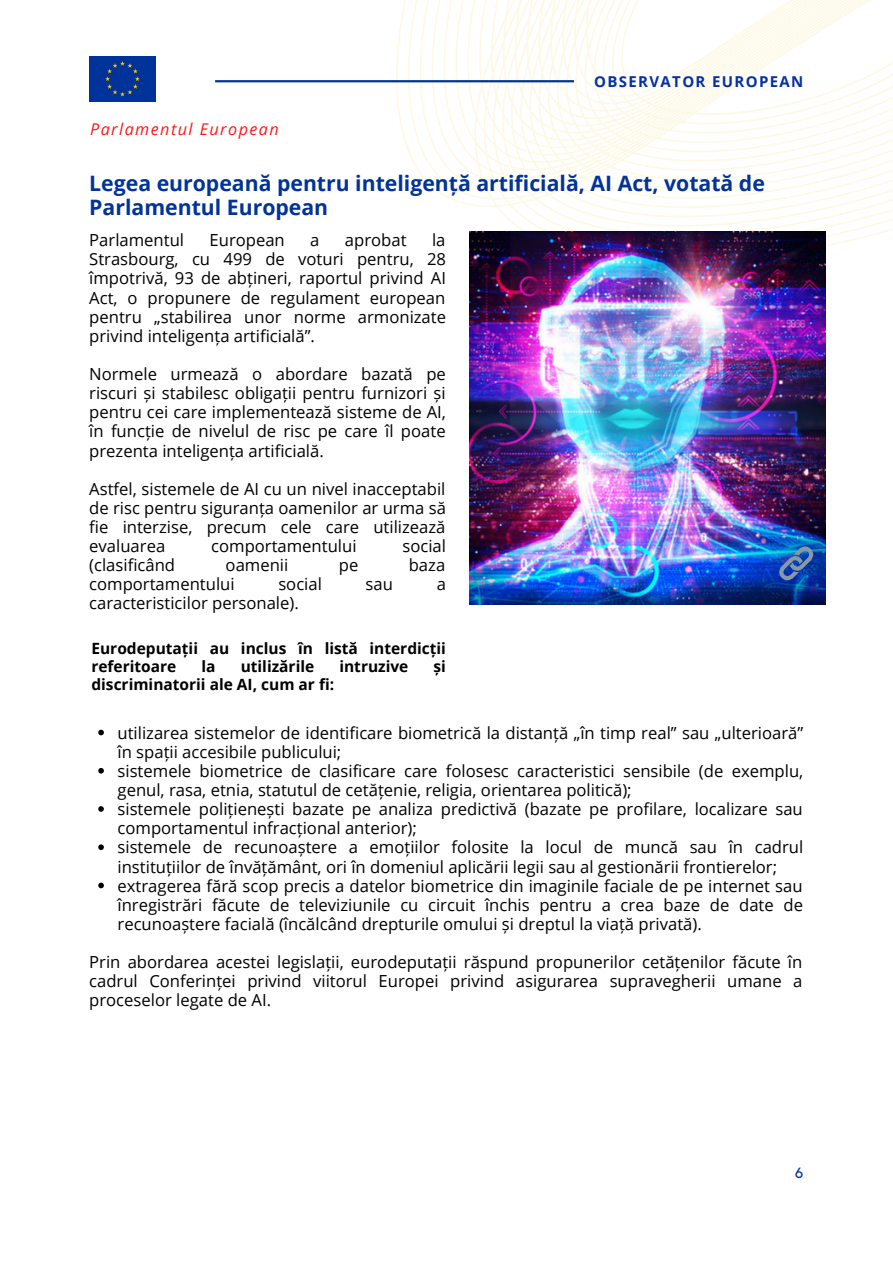
<style>
.page{position:relative;width:893px;height:1264px;background:#fff}
.page>*{position:absolute;margin:0;border:0;box-sizing:border-box;transform-origin:0 0}
.t1{font:700 21.3px/24.8px "Open Sans";color:#023399}
.t2{font:16.65px/19px "Open Sans";color:#000;text-align:justify}
.t3{font:italic 16.2px "Open Sans";letter-spacing:.09em;color:#ff1616}
.t4{font:700 15.45px/18px "Open Sans";color:#000}
.t5{font:700 15px "Open Sans";letter-spacing:.09em;color:#0330a5}
.t6{font:500 15px "HK Grotesk";color:#023399}
</style>
<div class="page">
<svg style="left:249px;top:0;width:643px;height:478px"></svg>
<hr style="left:215px;top:80px;width:359px;height:2px;background:#023399">
<div style="left:89px;top:57px;width:67px;height:45px;background:#039"></div>
<img style="left:470px;top:232px;width:355px;height:373px">
<svg style="left:776px;top:543px;width:40px;height:40px;background:#2662b2"></svg>
<svg style="left:98px;top:729px;width:6px;height:6px"></svg>
<svg style="left:98px;top:768px;width:6px;height:5px"></svg>
<svg style="left:98px;top:806px;width:6px;height:5px"></svg>
<svg style="left:98px;top:844px;width:6px;height:6px"></svg>
<svg style="left:98px;top:882px;width:6px;height:6px"></svg>
<p class="t5" style="left:594px;top:71px;width:211px">OBSERVATOR EUROPEAN</p>
<p class="t3" style="left:90px;top:118px;width:190px">Parlamentul European</p>
<p class="t1" style="left:89px;top:170px;width:677px">Legea europeană pentru inteligență artificială, AI Act, votată de<br>Parlamentul European</p>
<p class="t2" style="left:89px;top:230px;width:96px">Parlamentul</p>
<p class="t2" style="left:209px;top:230px;width:77px">European</p>
<p class="t2" style="left:310px;top:230px;width:11px">a</p>
<p class="t2" style="left:345px;top:230px;width:63px">aprobat</p>
<p class="t2" style="left:89px;top:230px;width:358px;text-indent:343px">la Strasbourg, cu 499 de voturi pentru, 28 împotrivă, 93 de abțineri, raportul privind AI Act, o propunere de regulament european pentru „stabilirea unor norme armonizate privind inteligența artificială”.</p>
<p class="t2" style="left:89px;top:364px;width:358px">Normele urmează o abordare bazată pe riscuri și stabilesc obligații pentru furnizori și pentru cei care implementează sisteme de AI, în funcție de nivelul de risc pe care îl poate prezenta inteligența artificială.</p>
<p class="t2" style="left:89px;top:479px;width:358px">Astfel, sistemele de AI cu un nivel inacceptabil de risc pentru siguranța oamenilor ar urma să fie interzise, precum cele care utilizează evaluarea</p>
<p class="t2" style="left:211px;top:536px;width:147px">comportamentului</p>
<p class="t2" style="left:402px;top:536px;width:45px">social</p>
<p class="t2" style="left:89px;top:555px;width:87px">(clasificând</p>
<p class="t2" style="left:225px;top:555px;width:64px">oamenii</p>
<p class="t2" style="left:339px;top:555px;width:21px">pe</p>
<p class="t2" style="left:409px;top:555px;width:38px">baza</p>
<p class="t2" style="left:89px;top:574px;width:147px">comportamentului</p>
<p class="t2" style="left:278px;top:574px;width:45px">social</p>
<p class="t2" style="left:365px;top:574px;width:29px">sau</p>
<p class="t2" style="left:436px;top:574px;width:11px">a</p>
<p class="t2" style="left:89px;top:593px;width:211px">caracteristicilor personale).</p>
<p class="t4" style="left:91px;top:638px;width:356px">Eurodeputații au inclus în listă interdicții referitoare</p>
<p class="t4" style="left:201px;top:656px;width:16px">la</p>
<p class="t4" style="left:241px;top:656px;width:75px">utilizările</p>
<p class="t4" style="left:339px;top:656px;width:71px">intruzive</p>
<p class="t4" style="left:433px;top:656px;width:14px">și</p>
<p class="t4" style="left:91px;top:674px;width:244px">discriminatorii ale AI, cum ar fi:</p>
<p class="t2" style="left:117px;top:722px;width:687px">utilizarea sistemelor de identificare biometrică la distanță „în timp real” sau „ulterioară” în spații accesibile publicului;</p>
<p class="t2" style="left:117px;top:761px;width:687px">sistemele biometrice de clasificare care folosesc caracteristici sensibile (de exemplu, genul, rasa, etnia, statutul de cetățenie, religia, orientarea politică);</p>
<p class="t2" style="left:117px;top:799px;width:686px">sistemele polițienești bazate pe analiza predictivă (bazate pe profilare, localizare sau comportamentul infracțional anterior);</p>
<p class="t2" style="left:117px;top:837px;width:687px">sistemele de recunoaștere a emoțiilor folosite la locul de muncă sau în cadrul instituțiilor de învățământ, ori în domeniul aplicării legii sau al gestionării frontierelor;</p>
<p class="t2" style="left:117px;top:875px;width:687px">extragerea fără scop precis a datelor biometrice din imaginile faciale de pe internet sau înregistrări făcute de televiziunile cu circuit închis pentru a crea baze de date de recunoaștere facială (încălcând drepturile omului și dreptul la viață privată).</p>
<p class="t2" style="left:89px;top:952px;width:714px">Prin abordarea acestei legislații, eurodeputații răspund propunerilor cetățenilor făcute în cadrul Conferinței privind viitorul Europei privind asigurarea supravegherii umane a proceselor legate de AI.</p>
<p class="t6" style="left:794px;top:1164px;width:10px">6</p>
</div>
